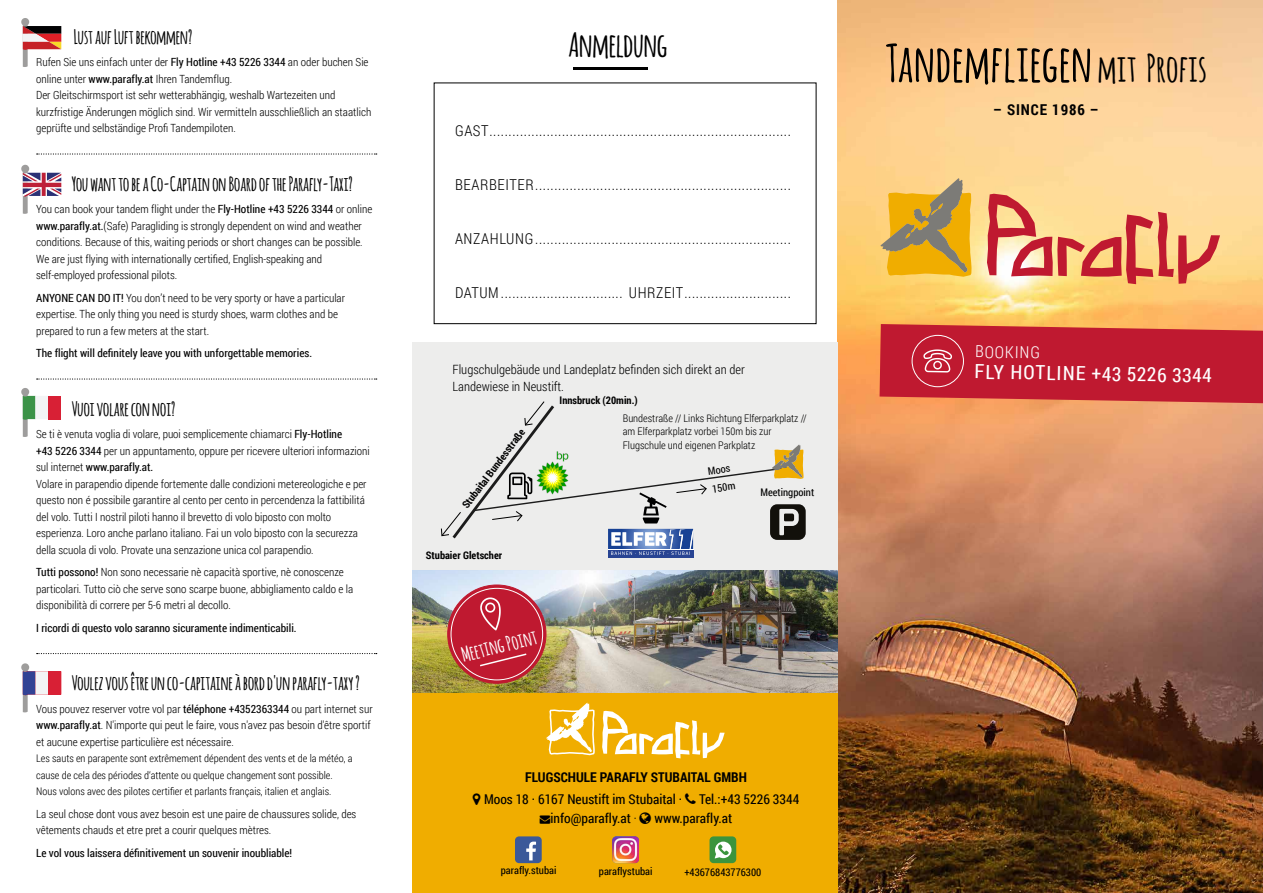
<style>
.page{position:relative;width:1263px;height:893px;background:#fff}
.page>*{position:absolute;margin:0;border:0;box-sizing:border-box;transform-origin:0 0}
.t1{font:700 51px "Amatic";letter-spacing:.02em;color:#000}
.t2{font:700 33px "Amatic";color:#000}
.t3{font:700 19.95px "Amatic";color:#fff}
.t4{font:700 19.5px "Amatic";color:#000}
.t5{font:19.5px "Roboto Condensed";color:#fff}
.t6{font:300 16.5px "Roboto Condensed";color:#fff}
.t7{font:300 15px "Roboto Condensed";letter-spacing:.04em;color:#000}
.t8{font:700 15px "Roboto Condensed";letter-spacing:.06em;color:#000}
.t9{font:13.5px "Roboto Condensed";color:#000}
.t10{font:700 13.5px "Roboto Condensed";color:#000}
.t11{font:300 12.75px/16.5px "Roboto Condensed";color:#000}
.t12{font:300 11.25px/16.5px "Roboto Condensed";color:#000}
.t13{font:11.25px "Roboto Condensed";color:#000}
.t14{font:300 10.5px/13.5px "Roboto Condensed";color:#000}
.t15{font:10.5px "Roboto Condensed";color:#000}
.t16{font:700 10.5px "Roboto Condensed";color:#000}
.s1{font-weight:400}
.s2{font-weight:300}
.s3{font-size:37.35px}
</style>
<div class="page">
<img style="left:838px;top:0;width:425px;height:893px">
<svg style="left:987px;top:194px;width:233px;height:90px;background:#eba57b"></svg>
<svg style="left:880px;top:178px;width:91px;height:99px;background:#d5a93f"></svg>
<svg style="left:879px;top:324px;width:384px;height:79px;background:#c42836"></svg>
<div style="left:412px;top:693px;width:426px;height:200px;background:#f0ad00"></div>
<div style="left:515px;top:836px;width:27px;height:27px;background:#3b5999;border-radius:4px"></div>
<svg style="left:526px;top:842px;width:10px;height:18px"></svg>
<div style="left:709px;top:836px;width:27px;height:27px;background:#3b943d;border-radius:4px"></div>
<svg style="left:715px;top:842px;width:16px;height:16px"></svg>
<img style="left:612px;top:836px;width:27px;height:27px">
<img style="left:412px;top:570px;width:426px;height:123px">
<svg style="left:448px;top:585px;width:98px;height:98px"></svg>
<div style="left:451px;top:588px;width:92px;height:92px;background:#bf1930;border-radius:50%"></div>
<svg style="left:480px;top:653px;width:46px;height:13px"></svg>
<svg style="left:480px;top:597px;width:21px;height:33px"></svg>
<svg style="left:546px;top:703px;width:49px;height:52px"></svg>
<svg style="left:602px;top:711px;width:123px;height:47px"></svg>
<hr style="left:573px;top:68px;width:75px;height:2px;background:#000">
<div style="left:434px;top:83px;width:382px;height:241px;border:1px solid #000"></div>
<div style="left:412px;top:342px;width:426px;height:228px;background:#ededec"></div>
<div style="left:608px;top:549px;width:85px;height:8px;background:#284493"></div>
<svg style="left:441px;top:401px;width:365px;height:154px"></svg>
<svg style="left:37px;top:153px;width:340px;height:2px"></svg>
<svg style="left:37px;top:378px;width:340px;height:2px"></svg>
<svg style="left:37px;top:653px;width:340px;height:1px"></svg>
<svg style="left:21px;top:18px;width:40px;height:49px"></svg>
<svg style="left:21px;top:165px;width:40px;height:49px"></svg>
<svg style="left:21px;top:388px;width:27px;height:49px"></svg>
<div style="left:48px;top:396px;width:13px;height:23px;background:#d82035"></div>
<svg style="left:21px;top:663px;width:40px;height:49px"></svg>
<div style="left:48px;top:671px;width:13px;height:23px;background:#d82035"></div>
<h3 class="t4" style="left:74px;top:22px;width:120px">Lust auf Luft bekommen?</h3>
<p class="t12" style="left:36px;top:53px;width:337px">Rufen Sie uns einfach unter der <span class="s1">Fly Hotline +43 5226 3344</span> an oder buchen Sie online unter <span class="s1">www.parafly.at</span> Ihren Tandemflug.<br>Der Gleitschirmsport ist sehr wetterabhängig, weshalb Wartezeiten und kurzfristige Änderungen möglich sind. Wir vermitteln ausschließlich an staatlich geprüfte und selbständige Profi Tandempiloten.</p>
<h3 class="t4" style="left:72px;top:169px;width:283px">You want to be a Co-Captain on Board of the Parafly-Taxi?</h3>
<p class="t12" style="left:36px;top:200px;width:338px">You can book your tandem flight under the <span class="s1">Fly-Hotline +43 5226 3344</span> or online <span class="s1">www.parafly.at.</span>(Safe) Paragliding is strongly dependent on wind and weather conditions. Because of this, waiting periods or short changes can be possible.<br>We are just flying with internationally certified, English-speaking and self-employed professional pilots.</p>
<p class="t12" style="left:36px;top:289px;width:310px"><span class="s1">ANYONE CAN DO IT!</span> You don’t need to be very sporty or have a particular expertise. The only thing you need is sturdy shoes, warm clothes and be prepared to run a few meters at the start.</p>
<p class="t13" style="left:36px;top:345px;width:277px">The flight will definitely leave you with unforgettable memories.</p>
<h3 class="t4" style="left:72px;top:394px;width:105px">Vuoi volare con noi?</h3>
<p class="t12" style="left:36px;top:425px;width:335px">Se ti è venuta voglia di volare, puoi semplicemente chiamarci <span class="s1">Fly-Hotline<br>+43 5226 3344</span> per un appuntamento, oppure per ricevere ulteriori informazioni sul internet <span class="s1">www.parafly.at.<br></span>Volare in parapendio dipende fortemente dalle condizioni metereologiche e per questo non é possibile garantire al cento per cento in percendenza la fattibilitá del volo. Tutti I nostril piloti hanno il brevetto di volo biposto con molto esperienza. Loro anche parlano italiano. Fai un volo biposto con la securezza della scuola di volo. Provate una senzazione unica col parapendio.</p>
<p class="t12" style="left:36px;top:563px;width:318px"><span class="s1">Tutti possono!</span> Non sono necessarie nè capacità sportive, nè conoscenze particolari. Tutto ciò che serve sono scarpe buone, abbigliamento caldo e la disponibilità di correre per 5-6 metri al decollo.</p>
<p class="t13" style="left:36px;top:620px;width:262px">I ricordi di questo volo saranno sicuramente indimenticabili.</p>
<h3 class="t4" style="left:72px;top:669px;width:290px">Voulez vous être un co-capitaine à bord d'un parafly-taxy ?</h3>
<p class="t12" style="left:36px;top:700px;width:338px">Vous pouvez reserver votre vol par <span class="s1">téléphone +4352363344</span> ou part internet sur <span class="s1">www.parafly.at</span>. N'importe qui peut le faire, vous n'avez pas besoin d'être sportif et aucune expertise particulière est nécessaire.</p>
<p class="t14" style="left:36px;top:750px;width:318px;line-height:16.5px">Les sauts en parapente sont extrêmement dépendent des vents et de la météo, a cause de cela des périodes d‘attente ou quelque changement sont possible.<br>Nous volons avec des pilotes certifier et parlants français, italien et anglais.</p>
<p class="t12" style="left:36px;top:805px;width:322px">La seul chose dont vous avez besoin est une paire de chaussures solide, des vêtements chauds et etre pret a courir quelques mètres.</p>
<p class="t13" style="left:36px;top:845px;width:258px">Le vol vous laissera définitivement un souvenir inoubliable!</p>
<h2 class="t2" style="left:568px;top:21px;width:100px">Anmeldung</h2>
<h3 class="t7" style="left:455px;top:120px;width:337px">GAST...............................................................................</h3>
<h3 class="t7" style="left:455px;top:174px;width:337px">BEARBEITER...................................................................</h3>
<h3 class="t7" style="left:455px;top:228px;width:337px">ANZAHLUNG...................................................................</h3>
<h3 class="t7" style="left:455px;top:282px;width:337px">DATUM................................ UHRZEIT............................</h3>
<p class="t11" style="left:452px;top:361px;width:294px">Flugschulgebäude und Landeplatz befinden sich direkt an der<br>Landewiese in Neustift.</p>
<p class="t16" style="left:459px;top:503px;width:98px;rotate:-53deg">Stubaital Bundesstraße</p>
<p class="t16" style="left:560px;top:393px;width:80px">Innsbruck (20min.)</p>
<p class="t14" style="left:623px;top:411px;width:185px">Bundestraße // Links Richtung Elferparkplatz // am Elferparkplatz vorbei 150m bis zur<br>Flugschule und eigenen Parkplatz</p>
<p class="t15" style="left:760px;top:485px;width:55px">Meetingpoint</p>
<p class="t15" style="left:707px;top:464px;width:24px;rotate:-8deg">Moos</p>
<p class="t15" style="left:711px;top:482px;width:25px;rotate:-8deg">150m</p>
<p class="t16" style="left:426px;top:547px;width:78px">Stubaier Gletscher</p>
<h3 class="t3" style="left:458px;top:641px;width:78px;rotate:-14deg">Meeting Point</h3>
<p class="t10" style="left:525px;top:767px;width:223px">FLUGSCHULE PARAFLY STUBAITAL GMBH</p>
<p class="t9" style="left:484px;top:790px;width:200px">Moos 18 · 6167 Neustift im Stubaital ·</p>
<p class="t9" style="left:699px;top:790px;width:102px">Tel.:+43 5226 3344</p>
<p class="t9" style="left:540px;top:809px;width:98px">→info@parafly.at <span class="s2">·</span></p>
<p class="t9" style="left:654px;top:809px;width:79px">www.parafly.at</p>
<p class="t15" style="left:501px;top:863px;width:57px">parafly.stubai</p>
<p class="t15" style="left:599px;top:864px;width:55px">paraflystubai</p>
<p class="t15" style="left:684px;top:865px;width:79px">+43676843776300</p>
<h1 class="t1" style="left:885px;top:27px;width:323px">Tandemfliegen <span class="s3">mit Profis</span></h1>
<h3 class="t8" style="left:993px;top:99px;width:107px">– SINCE 1986 –</h3>
<h3 class="t6" style="left:975px;top:340px;width:67px;rotate:1deg">BOOKING</h3>
<h3 class="t5" style="left:975px;top:358px;width:239px;rotate:1deg">FLY HOTLINE +43 5226 3344</h3>
</div>
